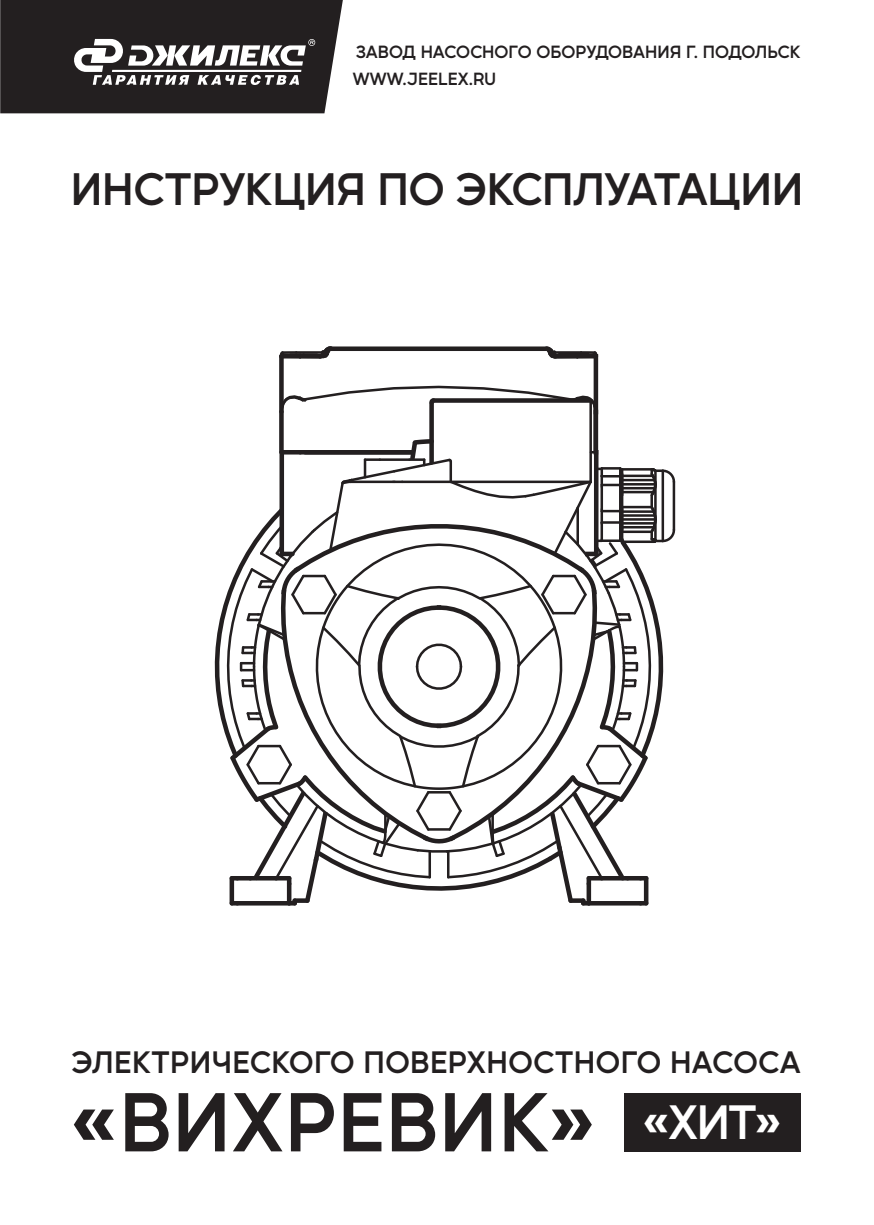
<style>
.page{position:relative;width:874px;height:1225px;background:#fff}
.page>*{position:absolute;margin:0;border:0;box-sizing:border-box;transform-origin:0 0}
.t1{font:600 80.8px "Mustica Pro";letter-spacing:.02em;color:#231f20}
.t2{font:600 44.2px "Mustica Pro";letter-spacing:-.01em;color:#231f20}
.t3{font:600 30px "Mustica Pro";letter-spacing:.015em;color:#231f20}
.t4{font:600 17.2px/27px "Mustica Pro";letter-spacing:.005em;color:#231f20}
</style>
<div class="page">
<svg style="left:0;top:0;width:343px;height:113px;background:#3f3c3d"></svg>
<hr style="left:112px;top:70px;width:189px;height:2px;background:#fff">
<div style="left:593px;top:356px;width:5px;height:56px;background:#231f20"></div>
<svg style="left:279px;top:362px;width:4px;height:22px"></svg>
<div style="left:331px;top:346px;width:215px;height:5px;background:#231f20"></div>
<svg style="left:510px;top:346px;width:89px;height:16px"></svg>
<svg style="left:279px;top:346px;width:65px;height:16px"></svg>
<hr style="left:300px;top:354px;width:20px;height:4px;background:#231f20">
<hr style="left:555px;top:354px;width:22px;height:4px;background:#231f20">
<svg style="left:214px;top:384px;width:462px;height:522px"></svg>
<div style="left:623px;top:1093px;width:177px;height:58px;background:#231f20"></div>
<p class="t4" style="left:352px;top:40px;width:449px">ЗАВОД НАСОСНОГО ОБОРУДОВАНИЯ Г. ПОДОЛЬСК<br>WWW.JEELEX.RU</p>
<h2 class="t2" style="left:71px;top:172px;width:733px">ИНСТРУКЦИЯ ПО ЭКСПЛУАТАЦИИ</h2>
<h3 class="t3" style="left:71px;top:1051px;width:730px">ЭЛЕКТРИЧЕСКОГО ПОВЕРХНОСТНОГО НАСОСА</h3>
<h1 class="t1" style="left:70px;top:1092px;width:713px">«ВИХРЕВИК» <sup>«ХИТ»</sup></h1>
</div>
